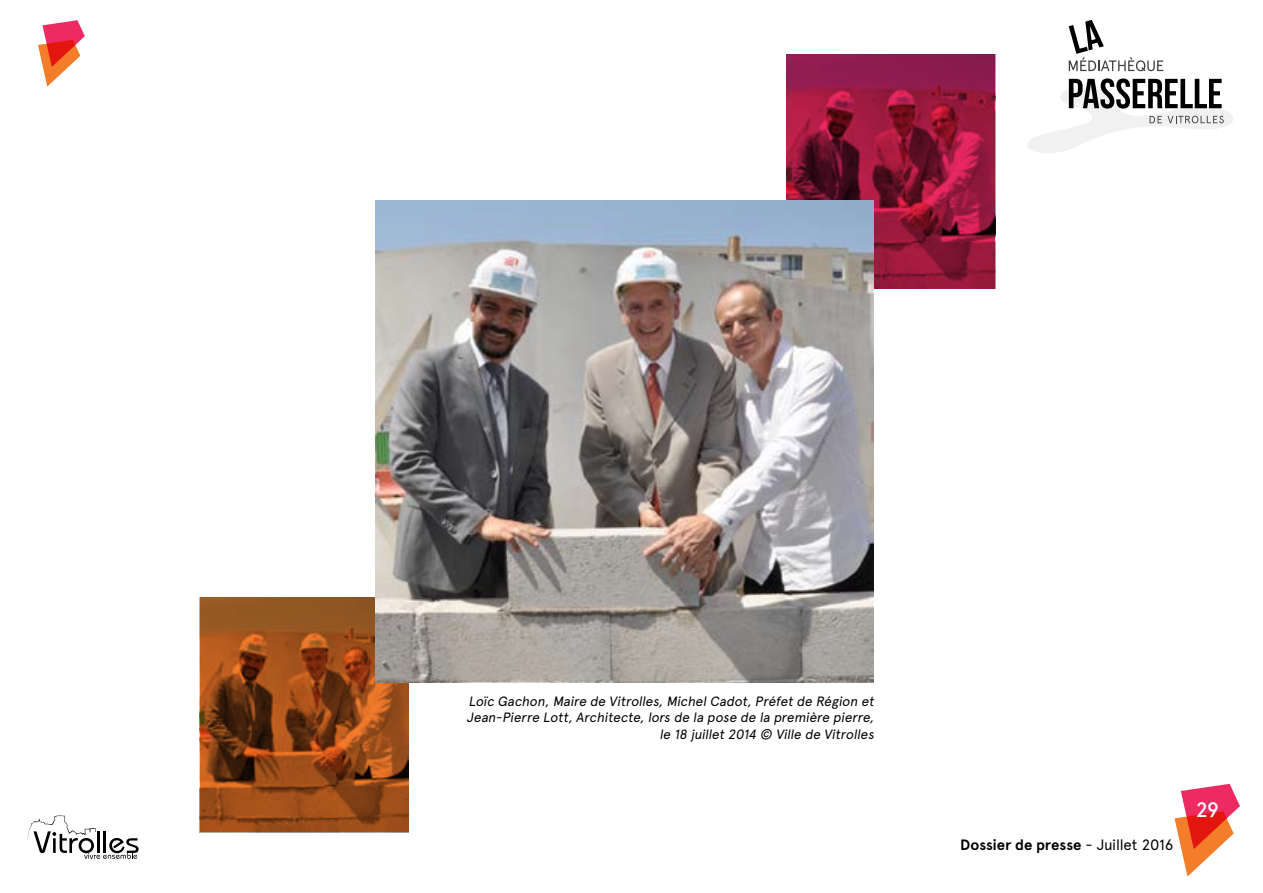
<style>
.page{position:relative;width:1263px;height:893px;background:#fff}
.page>*{position:absolute;margin:0;border:0;box-sizing:border-box;transform-origin:0 0}
.t1{font:500 21px "Apercu";color:#fff}
.t2{font:700 15px "Apercu";letter-spacing:-.005em;color:#000}
.t3{font:italic 13.5px/16.2px "Apercu";color:#000;text-align:right}
.s1{font-weight:400}
</style>
<div class="page">
<svg style="left:27px;top:815px;width:112px;height:44px"></svg>
<svg style="left:38px;top:20px;width:47px;height:67px"></svg>
<svg style="left:1174px;top:784px;width:66px;height:92px"></svg>
<svg style="left:1069px;top:20px;width:94px;height:51px"></svg>
<svg style="left:1027px;top:78px;width:206px;height:75px"></svg>
<svg style="left:200px;top:598px;width:208px;height:234px;background:#904818"></svg>
<svg style="left:787px;top:54px;width:208px;height:235px;background:#8d183b"></svg>
<img style="left:375px;top:200px;width:498px;height:483px">
<p class="t3" style="left:467px;top:693px;width:411px">Loïc Gachon, Maire de Vitrolles, Michel Cadot, Préfet de Région et<br>Jean-Pierre Lott, Architecte, lors de la pose de la première pierre, le 18 juillet 2014 © Ville de Vitrolles</p>
<p class="t2" style="left:960px;top:835px;width:215px">Dossier de presse <span class="s1">- Juillet 2016</span></p>
<h1 class="t1" style="left:1196px;top:797px;width:25px">29</h1>
</div>
